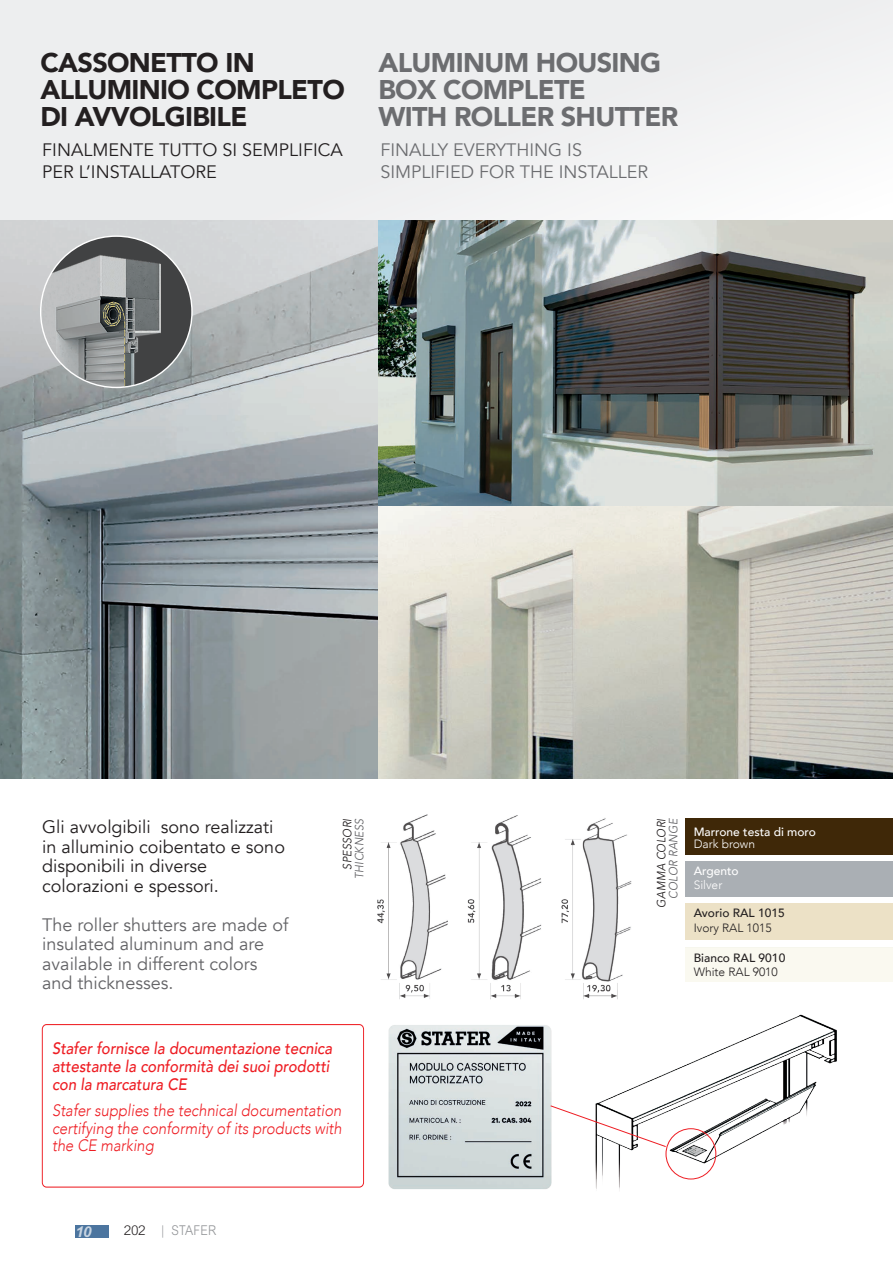
<style>
.page{position:relative;width:893px;height:1263px;background:#fff}
.page>*{position:absolute;margin:0;border:0;box-sizing:border-box;transform-origin:0 0}
.t1{font:900 27px/27px "Avenir";letter-spacing:-.025em;color:#6c6d70}
.t2{font:900 27px/27px "Avenir";letter-spacing:-.025em;color:#231f20}
.t3{font:18px/19.5px "Avenir";color:#231f20}
.t4{font:18px/19.5px "Avenir";color:#636366}
.t5{font:18px/21.6px "Avenir";color:#6c6d70}
.t6{font:italic 300 16.5px/18px "Avenir";color:#ee1d23;scale:.9 1}
.t7{font:italic 500 16.5px/18px "Avenir";color:#ee1d23;scale:.9 1}
.t8{font:italic 700 15px "Arial MT Std";color:#fff}
.t9{font:300 13.5px "Arial MT Std";letter-spacing:.025em;color:#939598;scale:.9 1}
.t10{font:500 12px "Avenir";color:#231f20}
.t11{font:500 12px "Avenir";color:#fff}
.t12{font:300 12px "Avenir";color:#231f20}
.t13{font:italic 12px "Avenir";letter-spacing:.02em;color:#231f20;scale:.9 1}
.t14{font:italic 12px "Avenir";letter-spacing:.02em;color:#636366;scale:.9 1}
.t15{font:300 12px "Avenir";color:#fff}
.s1{color:#231f20}
</style>
<div class="page">
<div style="left:0;top:0;width:893px;height:219px;background:#edeeef"></div>
<img style="left:0;top:221px;width:378px;height:557px">
<img style="left:378px;top:505px;width:515px;height:273px">
<img style="left:378px;top:221px;width:515px;height:284px">
<img style="left:377px;top:814px;width:255px;height:186px">
<div style="left:686px;top:819px;width:207px;height:35px;background:#3f2808"></div>
<div style="left:41px;top:236px;width:151px;height:151px;background:#414243;border-radius:50%"></div>
<img style="left:41px;top:249px;width:126px;height:138px">
<div style="left:42px;top:1024px;width:322px;height:163px;border:1px solid #ee1d23;border-radius:4px"></div>
<img style="left:388px;top:1025px;width:164px;height:164px">
<img style="left:595px;top:1014px;width:242px;height:176px">
<div style="left:666px;top:1128px;width:50px;height:51px;border:1px solid #ee1d23;border-radius:50%"></div>
<svg style="left:550px;top:1105px;width:117px;height:42px"></svg>
<div style="left:75px;top:1225px;width:33px;height:13px;background:#4c759f"></div>
<h1 class="t2" style="left:40px;top:48px;width:306px">CASSONETTO IN<br>ALLUMINIO COMPLETO<br>DI AVVOLGIBILE</h1>
<h1 class="t1" style="left:378px;top:48px;width:301px">ALUMINUM HOUSING<br>BOX COMPLETE<br>WITH ROLLER SHUTTER</h1>
<p class="t3" style="left:42px;top:140px;width:302px;line-height:21.6px">FINALMENTE TUTTO SI SEMPLIFICA<br>PER L’INSTALLATORE</p>
<p class="t5" style="left:380px;top:140px;width:269px">FINALLY EVERYTHING IS<br>SIMPLIFIED FOR THE INSTALLER</p>
<p class="t3" style="left:42px;top:818px;width:244px">Gli avvolgibili sono realizzati in alluminio coibentato e sono disponibili in diverse colorazioni e spessori.</p>
<p class="t4" style="left:42px;top:915px;width:248px">The roller shutters are made of insulated aluminum and are available in different colors and thicknesses.</p>
<p class="t13" style="left:340px;top:869px;width:58px;rotate:-90deg">SPESSORI</p>
<p class="t14" style="left:352px;top:879px;width:69px;rotate:-90deg">THICKNESS</p>
<p class="t7" style="left:52px;top:1039px;width:313px">Stafer fornisce la documentazione tecnica attestante la conformità dei suoi prodotti con la marcatura CE</p>
<p class="t6" style="left:52px;top:1101px;width:323px">Stafer supplies the technical documentation certifying the conformity of its products with</p>
<p class="t6" style="left:52px;top:1136px;width:115px">the CE marking</p>
<p class="t8" style="left:75px;top:1223px;width:17px">10</p>
<p class="t9" style="left:124px;top:1222px;width:104px"><span class="s1">202</span> | STAFER</p>
<p class="t13" style="left:654px;top:907px;width:100px;rotate:-90deg">GAMMA COLORI</p>
<p class="t14" style="left:666px;top:899px;width:91px;rotate:-90deg">COLOR RANGE</p>
<p class="t11" style="left:694px;top:821px;width:124px">Marrone testa di moro</p>
<p class="t15" style="left:694px;top:836px;width:63px">Dark brown</p>
<p class="t11" style="left:694px;top:860px;width:46px">Argento</p>
<p class="t15" style="left:694px;top:878px;width:30px">Silver</p>
<p class="t10" style="left:694px;top:903px;width:93px">Avorio RAL 1015</p>
<p class="t12" style="left:694px;top:920px;width:79px">Ivory RAL 1015</p>
<p class="t10" style="left:694px;top:947px;width:93px">Bianco RAL 9010</p>
<p class="t12" style="left:694px;top:965px;width:86px">White RAL 9010</p>
</div>
